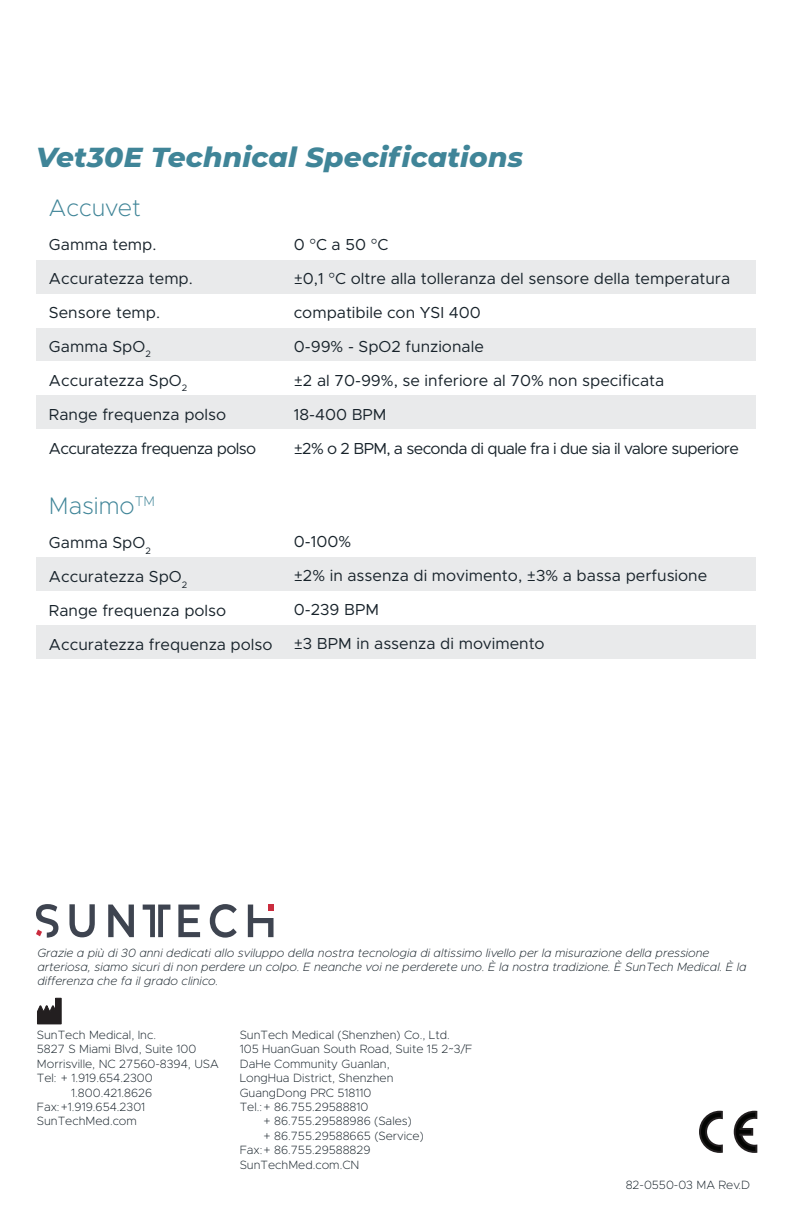
<style>
.page{position:relative;width:792px;height:1224px;background:#fff}
.page>*{position:absolute;margin:0;border:0;box-sizing:border-box;transform-origin:0 0}
.t1{font:italic 800 28px "Montserrat";letter-spacing:.01em;color:#408598}
.t2{font:200 24px "Metropolis";color:#408598}
.t3{font:16px/34px "Metropolis";color:#17222a}
.t4{font:200 12px "Metropolis";color:#17222a}
.t5{font:italic 200 12px/14px "Metropolis";color:#17222a}
.s1{font-family:"Montserrat"}
</style>
<div class="page">
<div style="left:36px;top:557px;width:720px;height:34px;background:#e9eaeb"></div>
<div style="left:36px;top:625px;width:720px;height:34px;background:#e9eaeb"></div>
<div style="left:36px;top:260px;width:720px;height:34px;background:#e9eaeb"></div>
<div style="left:36px;top:328px;width:720px;height:33px;background:#e9eaeb"></div>
<div style="left:36px;top:395px;width:720px;height:34px;background:#e9eaeb"></div>
<svg style="left:699px;top:1110px;width:24px;height:43px"></svg>
<svg style="left:733px;top:1110px;width:25px;height:43px"></svg>
<div style="left:739px;top:1129px;width:13px;height:6px;background:#040503"></div>
<div style="left:738px;top:1128px;width:15px;height:8px;border:2px solid #231f20"></div>
<svg style="left:37px;top:998px;width:24px;height:26px"></svg>
<svg style="left:69px;top:904px;width:26px;height:33px"></svg>
<svg style="left:108px;top:905px;width:26px;height:32px"></svg>
<svg style="left:178px;top:905px;width:22px;height:32px"></svg>
<svg style="left:210px;top:904px;width:27px;height:34px"></svg>
<svg style="left:248px;top:905px;width:26px;height:32px"></svg>
<svg style="left:36px;top:904px;width:22px;height:34px"></svg>
<svg style="left:143px;top:905px;width:27px;height:32px"></svg>
<h1 class="t1" style="left:36px;top:137px;width:489px">Vet30E Technical Specifications</h1>
<h2 class="t2" style="left:49px;top:193px;width:93px">Accuvet</h2>
<p class="t3" style="left:49px;top:227px;width:209px">Gamma temp.<br>Accuratezza temp.<br>Sensore temp.<br>Gamma SpO<sub>2<br></sub>Accuratezza SpO<sub>2<br></sub>Range frequenza polso<br>Accuratezza frequenza polso</p>
<h2 class="t2" style="left:49px;top:491px;width:108px">Masimo<sup>TM</sup></h2>
<p class="t3" style="left:49px;top:526px;width:225px">Gamma SpO<sub>2<br></sub>Accuratezza SpO<sub>2<br></sub>Range frequenza polso<br>Accuratezza frequenza polso</p>
<p class="t3" style="left:294px;top:227px;width:447px">0 <span class="s1">°</span>C a 50 <span class="s1">°</span>C<br><span class="s1">±</span>0,1 <span class="s1">°</span>C oltre alla tolleranza del sensore della temperatura compatibile con YSI 400<br>0-99% - SpO2 funzionale<br><span class="s1">±</span>2 al 70-99%, se inferiore al 70% non specificata<br>18-400 BPM<br><span class="s1">±</span>2% o 2 BPM, a seconda di quale fra i due sia il valore superiore</p>
<p class="t3" style="left:294px;top:525px;width:415px">0-100%<br><span class="s1">±</span>2% in assenza di movimento, <span class="s1">±</span>3% a bassa perfusione<br>0-239 BPM<br><span class="s1">±</span>3 BPM in assenza di movimento</p>
<p class="t5" style="left:37px;top:945px;width:711px">Grazie a più di 30 anni dedicati allo sviluppo della nostra tecnologia di altissimo livello per la misurazione della pressione arteriosa, siamo sicuri di non perdere un colpo. E neanche voi ne perderete uno. È la nostra tradizione. È SunTech Medical. È la differenza che fa il grado clinico.</p>
<p class="t4" style="left:37px;top:1027px;width:121px">SunTech Medical, Inc.</p>
<p class="t4" style="left:37px;top:1042px;width:161px">5827 S Miami Blvd, Suite 100</p>
<p class="t4" style="left:37px;top:1056px;width:184px">Morrisville, NC 27560-8394, USA</p>
<p class="t4" style="left:37px;top:1071px;width:117px">Tel: + 1.919.654.2300</p>
<p class="t4" style="left:71px;top:1085px;width:83px">1.800.421.8626</p>
<p class="t4" style="left:37px;top:1099px;width:110px">Fax:+1.919.654.2301</p>
<p class="t4" style="left:37px;top:1114px;width:102px">SunTechMed.com</p>
<p class="t4" style="left:240px;top:1027px;width:212px">SunTech Medical (Shenzhen) Co., Ltd.</p>
<p class="t4" style="left:240px;top:1042px;width:234px">105 HuanGuan South Road, Suite 15 2~3/F</p>
<p class="t4" style="left:240px;top:1056px;width:152px">DaHe Community Guanlan,</p>
<p class="t4" style="left:240px;top:1071px;width:155px">LongHua District, Shenzhen</p>
<p class="t4" style="left:240px;top:1085px;width:133px">GuangDong PRC 518110</p>
<p class="t4" style="left:240px;top:1099px;width:130px">Tel.:+ 86.755.29588810</p>
<p class="t4" style="left:264px;top:1114px;width:150px">+ 86.755.29588986 (Sales)</p>
<p class="t4" style="left:264px;top:1128px;width:162px">+ 86.755.29588665 (Service)</p>
<p class="t4" style="left:240px;top:1143px;width:133px">Fax:+ 86.755.29588829</p>
<p class="t4" style="left:240px;top:1157px;width:121px">SunTechMed.com.CN</p>
<p class="t4" style="left:626px;top:1177px;width:126px">82-0550-03 MA Rev.D</p>
</div>
